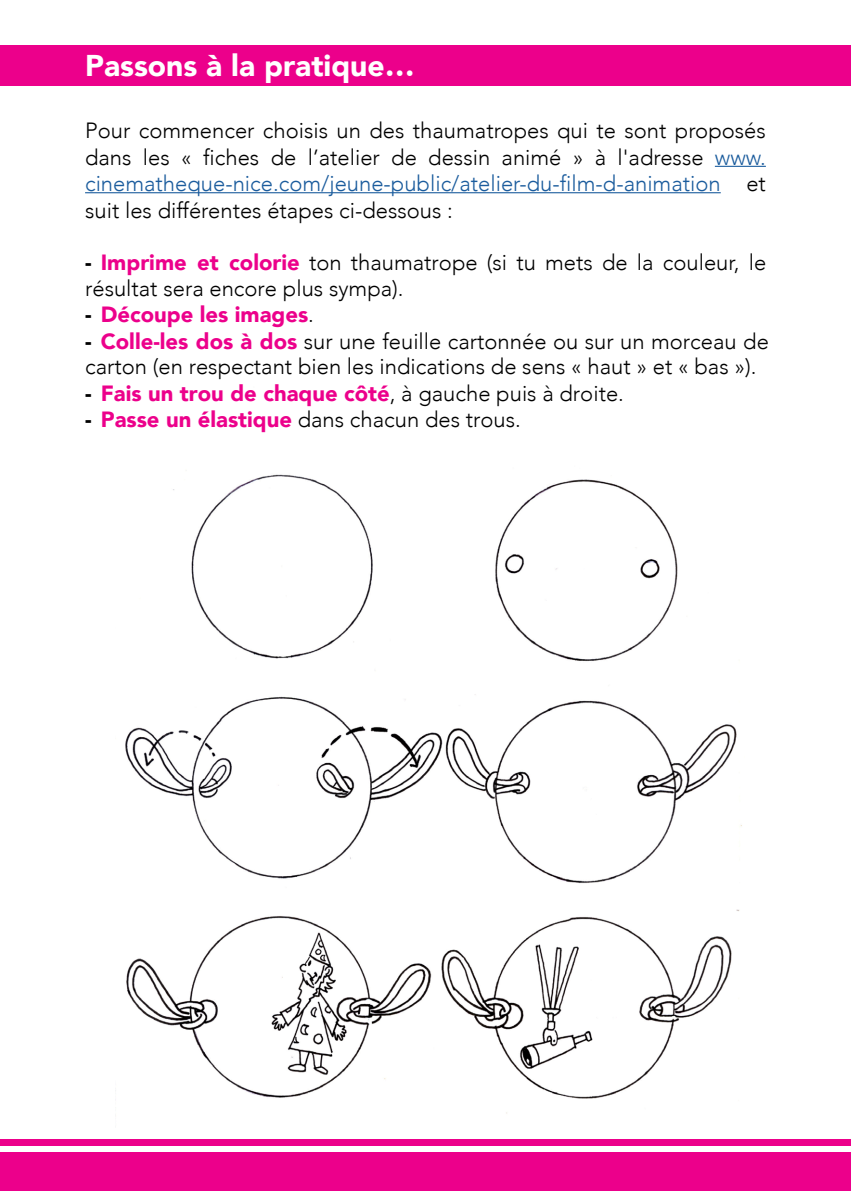
<style>
.page{position:relative;width:851px;height:1191px;background:#fff}
.page>*{position:absolute;margin:0;border:0;box-sizing:border-box;transform-origin:0 0}
.t1{font:900 30px "Avenir";color:#fff}
.t2{font:300 22px/26.4px "Avenir";color:#000}
.t3{font:900 22px "Avenir";color:#ec008b}
.s1{color:#1b5c9d}
.s2{font-weight:900}
.s3{font-weight:900;color:#ec008b}
.s4{color:#000}
.s5{font-weight:300;color:#000}
</style>
<div class="page">
<div style="left:0;top:45px;width:850px;height:40px;background:#ec008b"></div>
<img style="left:115px;top:373px;width:627px;height:741px">
<hr style="left:714px;top:166px;width:51px;height:1px;background:#1b5c9d">
<hr style="left:85px;top:192px;width:635px;height:1px;background:#1b5c9d">
<div style="left:0;top:1139px;width:850px;height:6px;background:#ec008b"></div>
<div style="left:0;top:1152px;width:850px;height:39px;background:#ec008b"></div>
<p class="t1" style="left:85px;top:40px;width:331px">Passons à la pratique…</p>
<p class="t2" style="left:85px;top:117px;width:682px;text-align:justify">Pour commencer choisis un des thaumatropes qui te sont proposés dans les « fiches de l’atelier de dessin animé » à l'adresse <span class="s1">www. cinematheque-nice.com/jeune-public/atelier-du-film-d-animation</span> et suit les différentes étapes ci-dessous :</p>
<p class="t2" style="left:85px;top:250px;width:682px;line-height:25.4px"><span class="s2">-</span> <span class="s3">Imprime et colorie</span> ton thaumatrope (si tu mets de la couleur, le résultat sera encore plus sympa).</p>
<p class="t3" style="left:85px;top:296px;width:230px"><span class="s4">-</span> Découpe les images<span class="s5">.</span></p>
<p class="t2" style="left:85px;top:328px;width:685px;line-height:25.4px"><span class="s2">-</span> <span class="s3">Colle-les dos à dos</span> sur une feuille cartonnée ou sur un morceau de carton (en respectant bien les indications de sens « haut » et « bas »).</p>
<p class="t3" style="left:85px;top:374px;width:540px"><span class="s4">-</span> Fais un trou de chaque côté<span class="s5">, à gauche puis à droite.</span></p>
<p class="t2" style="left:85px;top:406px;width:437px"><span class="s2">-</span> <span class="s3">Passe un élastique</span> dans chacun des trous.</p>
</div>
